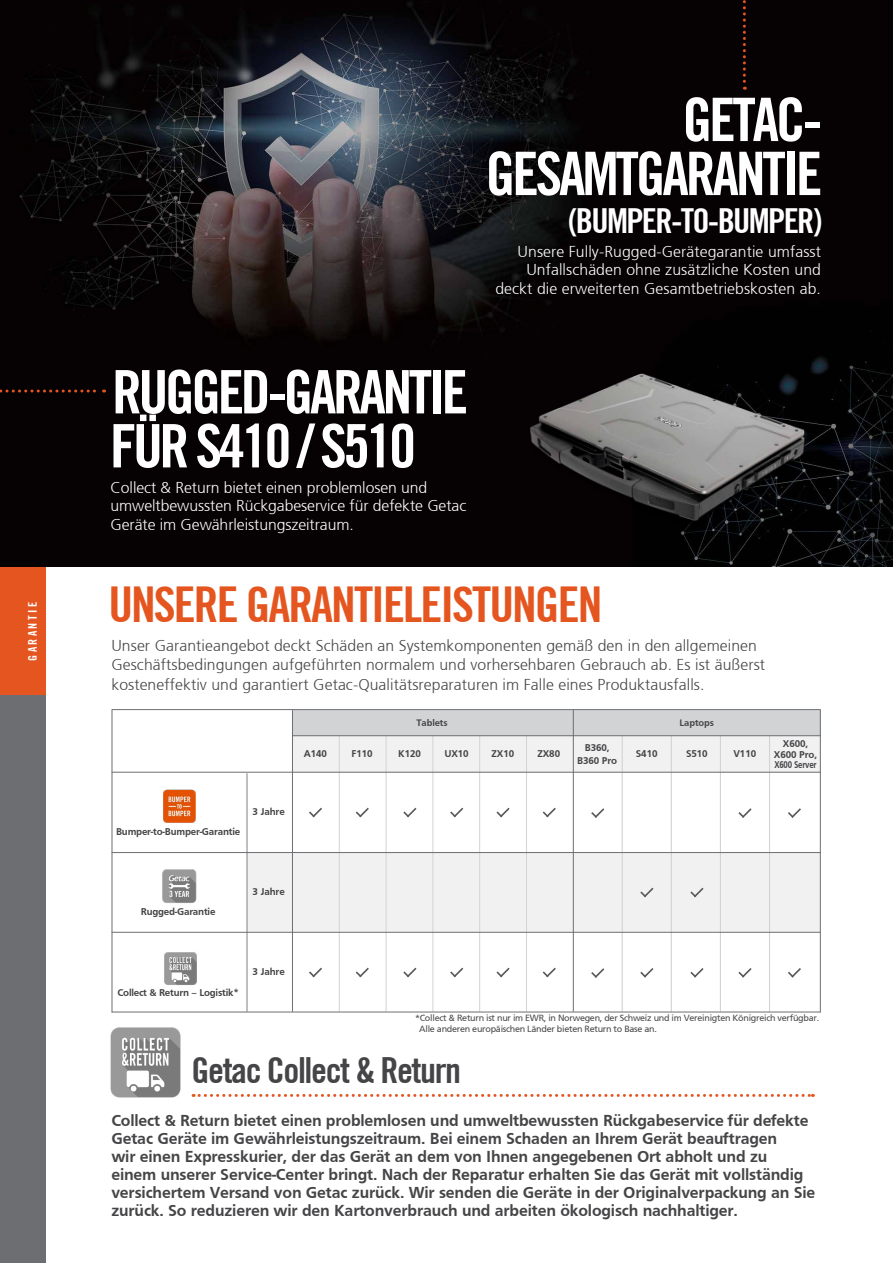
<style>
.page{position:relative;width:893px;height:1263px;background:#fff}
.page>*{position:absolute;margin:0;border:0;box-sizing:border-box;transform-origin:0 0}
.t1{font:700 condensed 60px/54px "Trade Gothic No.20";letter-spacing:-.06em;color:#fff}
.t2{font:700 condensed 49.5px "Trade Gothic No.20";letter-spacing:-.04em;color:#e4551f}
.t3{font:700 condensed 36px "Trade Gothic No.20";letter-spacing:-.04em;color:#454547}
.t4{font:700 condensed 34.5px "Trade Gothic No.20";letter-spacing:-.05em;color:#fff}
.t5{font:700 16.5px/18px "Frutiger";letter-spacing:-.01em;color:#454547}
.t6{font:300 15.75px/19.5px "Frutiger 45";letter-spacing:.005em;color:#454547}
.t7{font:300 15.75px/18.8px "Frutiger 45";color:#fff}
.t8{font:700 condensed 12px "Trade Gothic No.20";letter-spacing:.2em;color:#fff}
.t9{font:700 10.2px/10.5px "Frutiger";letter-spacing:-.02em;color:#454547;text-align:center}
.t10{font:700 9.75px "Frutiger";letter-spacing:-.01em;color:#454547}
.t11{font:9px/10.8px "Frutiger 55 Roman";letter-spacing:-.03em;color:#4c4c4e}
</style>
<div class="page">
<svg style="left:193px;top:1094px;width:620px;height:3px"></svg>
<div style="left:0;top:695px;width:45px;height:568px;background:#6d6e71"></div>
<div style="left:0;top:567px;width:45px;height:128px;background:#e4551f"></div>
<img style="left:0;top:0;width:893px;height:567px">
<svg style="left:0;top:389px;width:105px;height:3px"></svg>
<svg style="left:743px;top:0;width:3px;height:90px"></svg>
<img style="left:517px;top:341px;width:302px;height:205px">
<img style="left:110px;top:1027px;width:71px;height:71px">
<div style="left:292px;top:710px;width:529px;height:26px;background:#d1d3d4"></div>
<div style="left:292px;top:736px;width:529px;height:37px;background:#f1f1f2"></div>
<div style="left:247px;top:853px;width:573px;height:79px;background:#f1f1f2"></div>
<hr style="left:339px;top:736px;width:1px;height:276px;background:#d1d3d4">
<hr style="left:386px;top:736px;width:1px;height:276px;background:#d1d3d4">
<hr style="left:432px;top:736px;width:1px;height:276px;background:#d1d3d4">
<hr style="left:479px;top:736px;width:1px;height:276px;background:#d1d3d4">
<hr style="left:526px;top:736px;width:1px;height:276px;background:#d1d3d4">
<hr style="left:292px;top:710px;width:1px;height:302px;background:#6d6e71">
<hr style="left:622px;top:736px;width:1px;height:276px;background:#d1d3d4">
<hr style="left:671px;top:736px;width:1px;height:276px;background:#d1d3d4">
<hr style="left:720px;top:736px;width:1px;height:276px;background:#d1d3d4">
<hr style="left:769px;top:736px;width:1px;height:276px;background:#d1d3d4">
<hr style="left:247px;top:773px;width:1px;height:239px;background:#808284">
<svg style="left:591px;top:808px;width:13px;height:10px"></svg>
<svg style="left:788px;top:808px;width:13px;height:10px"></svg>
<svg style="left:738px;top:808px;width:14px;height:10px"></svg>
<img style="left:163px;top:789px;width:33px;height:34px">
<img style="left:162px;top:869px;width:35px;height:34px">
<hr style="left:112px;top:710px;width:1px;height:302px;background:#6d6e71">
<hr style="left:112px;top:932px;width:709px;height:1px;background:#6d6e71">
<hr style="left:112px;top:772px;width:709px;height:1px;background:#6d6e71">
<hr style="left:112px;top:1012px;width:709px;height:1px;background:#6d6e71">
<hr style="left:112px;top:852px;width:709px;height:1px;background:#6d6e71">
<hr style="left:820px;top:710px;width:1px;height:302px;background:#6d6e71">
<hr style="left:573px;top:710px;width:1px;height:302px;background:#6d6e71">
<hr style="left:293px;top:735px;width:528px;height:1px;background:#6d6e71">
<hr style="left:112px;top:709px;width:709px;height:1px;background:#6d6e71">
<img style="left:164px;top:952px;width:33px;height:33px">
<svg style="left:640px;top:888px;width:13px;height:9px"></svg>
<svg style="left:690px;top:888px;width:13px;height:9px"></svg>
<svg style="left:309px;top:808px;width:13px;height:9px"></svg>
<svg style="left:309px;top:968px;width:13px;height:9px"></svg>
<svg style="left:356px;top:808px;width:13px;height:9px"></svg>
<svg style="left:356px;top:968px;width:13px;height:9px"></svg>
<svg style="left:403px;top:808px;width:13px;height:9px"></svg>
<svg style="left:403px;top:968px;width:13px;height:9px"></svg>
<svg style="left:450px;top:808px;width:13px;height:9px"></svg>
<svg style="left:450px;top:968px;width:13px;height:9px"></svg>
<svg style="left:496px;top:808px;width:14px;height:9px"></svg>
<svg style="left:496px;top:968px;width:14px;height:9px"></svg>
<svg style="left:543px;top:808px;width:13px;height:9px"></svg>
<svg style="left:543px;top:968px;width:13px;height:9px"></svg>
<svg style="left:591px;top:968px;width:13px;height:10px"></svg>
<svg style="left:640px;top:968px;width:13px;height:9px"></svg>
<svg style="left:738px;top:968px;width:14px;height:9px"></svg>
<svg style="left:788px;top:968px;width:13px;height:9px"></svg>
<svg style="left:690px;top:968px;width:13px;height:9px"></svg>
<p class="t8" style="left:25px;top:661px;width:60px;rotate:-90deg">GARANTIE</p>
<h1 class="t1" style="left:485px;top:92px;width:338px;text-align:right">GETAC-<br>GESAMTGARANTIE</h1>
<h3 class="t4" style="left:568px;top:200px;width:256px">(BUMPER-TO-BUMPER)</h3>
<p class="t7" style="left:495px;top:242px;width:327px;text-align:right">Unsere Fully-Rugged-Gerätegarantie umfasst<br>Unfallschäden ohne zusätzliche Kosten und deckt die erweiterten Gesamtbetriebskosten ab.</p>
<h1 class="t1" style="left:110px;top:365px;width:360px">RUGGED-GARANTIE<br>FÜR S410 / S510</h1>
<p class="t7" style="left:111px;top:478px;width:357px">Collect &amp; Return bietet einen problemlosen und umweltbewussten Rückgabeservice für defekte Getac<br>Geräte im Gewährleistungszeitraum.</p>
<h2 class="t2" style="left:108px;top:574px;width:496px">UNSERE GARANTIELEISTUNGEN</h2>
<p class="t6" style="left:111px;top:636px;width:655px">Unser Garantieangebot deckt Schäden an Systemkomponenten gemäß den in den allgemeinen<br>Geschäftsbedingungen aufgeführten normalem und vorhersehbaren Gebrauch ab. Es ist äußerst kosteneffektiv und garantiert Getac-Qualitätsreparaturen im Falle eines Produktausfalls.</p>
<p class="t10" style="left:416px;top:717px;width:33px">Tablets</p>
<p class="t10" style="left:679px;top:717px;width:36px">Laptops</p>
<p class="t9" style="left:636px;top:748px;width:23px">S410</p>
<p class="t9" style="left:733px;top:748px;width:24px">V110</p>
<p class="t9" style="left:577px;top:740px;width:42px;line-height:13.5px">B360,<br>B360 Pro</p>
<p class="t9" style="left:686px;top:748px;width:23px">S510</p>
<p class="t9" style="left:304px;top:748px;width:25px">A140</p>
<p class="t9" style="left:352px;top:748px;width:23px">F110</p>
<p class="t9" style="left:398px;top:748px;width:24px">K120</p>
<p class="t9" style="left:444px;top:748px;width:26px">UX10</p>
<p class="t9" style="left:492px;top:748px;width:24px">ZX10</p>
<p class="t9" style="left:537px;top:748px;width:24px">ZX80</p>
<p class="t9" style="left:774px;top:738px;width:45px">X600,<br>X600 Pro,<br>X600 Server</p>
<p class="t9" style="left:116px;top:826px;width:126px">Bumper-to-Bumper-Garantie</p>
<p class="t9" style="left:253px;top:806px;width:34px">3 Jahre</p>
<p class="t9" style="left:141px;top:906px;width:76px">Rugged-Garantie</p>
<p class="t9" style="left:253px;top:886px;width:34px">3 Jahre</p>
<p class="t9" style="left:117px;top:988px;width:123px">Collect &amp; Return – Logistik*</p>
<p class="t9" style="left:253px;top:966px;width:34px">3 Jahre</p>
<p class="t11" style="left:419px;top:1013px;width:401px;text-indent:-4px">*Collect &amp; Return ist nur im EWR, in Norwegen, der Schweiz und im Vereinigten Königreich verfügbar.<br>Alle anderen europäischen Länder bieten Return to Base an.</p>
<h3 class="t3" style="left:192px;top:1048px;width:271px">Getac Collect &amp; Return</h3>
<p class="t5" style="left:111px;top:1111px;width:705px">Collect &amp; Return bietet einen problemlosen und umweltbewussten Rückgabeservice für defekte Getac Geräte im Gewährleistungszeitraum. Bei einem Schaden an Ihrem Gerät beauftragen<br>wir einen Expresskurier, der das Gerät an dem von Ihnen angegebenen Ort abholt und zu einem unserer Service-Center bringt. Nach der Reparatur erhalten Sie das Gerät mit vollständig versichertem Versand von Getac zurück. Wir senden die Geräte in der Originalverpackung an Sie zurück. So reduzieren wir den Kartonverbrauch und arbeiten ökologisch nachhaltiger.</p>
</div>
